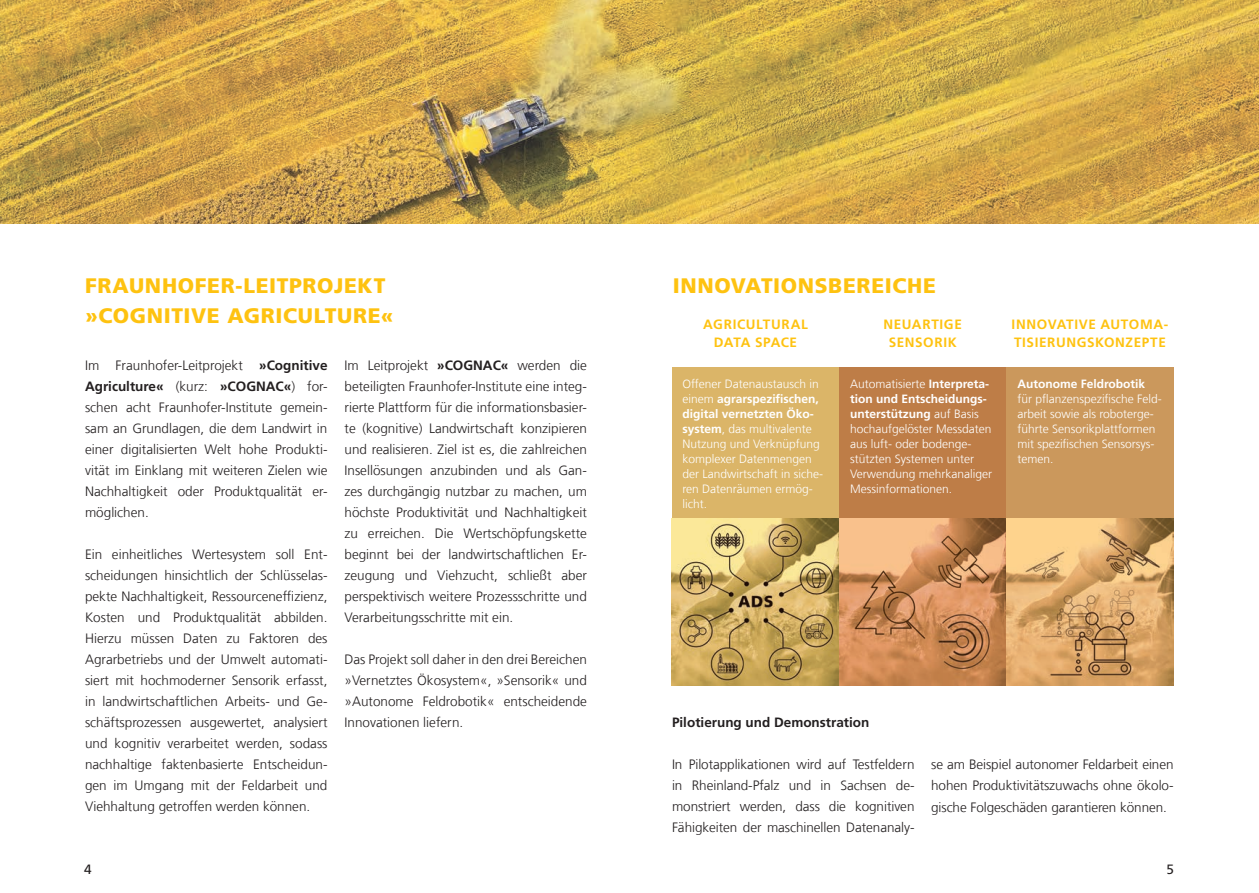
<style>
.page{position:relative;width:1259px;height:893px;background:#fff}
.page>*{position:absolute;margin:0;border:0;box-sizing:border-box;transform-origin:0 0}
._04_DIN_A5___Standar{font:900 21px "Frutiger LT Com";letter-spacing:.03em;color:#fec210}
._4_Einleitungstext_F{font:300 13.5px/21px "Frutiger LT Com";color:#231f20;text-align:justify}
._04_DIN_A5___Standar-2{font:700 13.5px/18px "Frutiger LT Com";letter-spacing:.045em;color:#fec210}
._4_Einleitungstext_F-2{font:700 13.5px "Frutiger LT Com";color:#231f20}
._04_DIN_A5___Standar-3{font:700 13.5px "Frutiger LT Com";letter-spacing:.015em;color:#fec210}
._07_DIN_A5___Pagina{font:13.5px "Frutiger LT Com";color:#231f20}
._06_Fließtext_Listen{font:300 12px/15px "Frutiger LT Com";color:#fff}
.s1{font-weight:700}
</style>
<div class="page">
<img style="left:0;top:0;width:1259px;height:223px">
<img style="left:671px;top:518px;width:502px;height:167px">
<div style="left:672px;top:368px;width:167px;height:150px;background:#dbb568"></div>
<div style="left:839px;top:368px;width:167px;height:150px;background:#be7d47"></div>
<div style="left:1006px;top:368px;width:167px;height:150px;background:#cb985c"></div>
<p class="_04_DIN_A5___Standar" style="left:85px;top:273px;width:302px">FRAUNHOFER-LEITPROJEKT</p>
<p class="_04_DIN_A5___Standar" style="left:673px;top:273px;width:265px">INNOVATIONSBEREICHE</p>
<p class="_04_DIN_A5___Standar" style="left:85px;top:303px;width:310px">»COGNITIVE AGRICULTURE«</p>
<p class="_04_DIN_A5___Standar-2" style="left:703px;top:316px;width:106px">AGRICULTURAL</p>
<p class="_04_DIN_A5___Standar-3" style="left:714px;top:335px;width:85px">DATA SPACE</p>
<p class="_04_DIN_A5___Standar-2" style="left:883px;top:316px;width:80px">NEUARTIGE</p>
<p class="_04_DIN_A5___Standar-2" style="left:888px;top:334px;width:70px">SENSORIK</p>
<p class="_04_DIN_A5___Standar-2" style="left:1011px;top:316px;width:158px">INNOVATIVE AUTOMA-<br>TISIERUNGSKONZEPTE</p>
<p class="_4_Einleitungstext_F" style="left:85px;top:355px;width:244px">Im Fraunhofer-Leitprojekt <span class="s1">»Cognitive Agriculture«</span> (kurz: <span class="s1">»COGNAC«</span>) for&shy;schen acht Fraunhofer-Institute gemein&shy;sam an Grundlagen, die dem Landwirt in einer digitalisierten Welt hohe Produkti&shy;vität im Einklang mit weiteren Zielen wie Nachhaltigkeit oder Produktqualität er&shy;möglichen.</p>
<p class="_4_Einleitungstext_F" style="left:85px;top:544px;width:244px">Ein einheitliches Wertesystem soll Ent&shy;scheidungen hinsichtlich der Schlüsselas&shy;pekte Nachhaltigkeit, Ressourceneffizienz, Kosten und Produktqualität abbilden.<br>Hierzu müssen Daten zu Faktoren des Agrarbetriebs und der Umwelt automati&shy;siert mit hochmoderner Sensorik erfasst, in landwirtschaftlichen Arbeits- und Ge&shy;schäftsprozessen ausgewertet, analysiert und kognitiv verarbeitet werden, sodass nachhaltige faktenbasierte Entscheidun&shy;gen im Umgang mit der Feldarbeit und Viehhaltung getroffen werden können.</p>
<p class="_4_Einleitungstext_F" style="left:344px;top:355px;width:244px">Im Leitprojekt <span class="s1">»COGNAC«</span> werden die beteiligten Fraunhofer-Institute eine integ&shy;rierte Plattform für die informationsbasier&shy;te (kognitive) Landwirtschaft konzipieren und realisieren. Ziel ist es, die zahlreichen Insellösungen anzubinden und als Gan&shy;zes durchgängig nutzbar zu machen, um höchste Produktivität und Nachhaltigkeit zu erreichen. Die Wertschöpfungskette beginnt bei der landwirtschaftlichen Er&shy;zeugung und Viehzucht, schließt aber perspektivisch weitere Prozessschritte und Verarbeitungsschritte mit ein.</p>
<p class="_4_Einleitungstext_F" style="left:344px;top:649px;width:244px">Das Projekt soll daher in den drei Bereichen »Vernetztes Ökosystem«, »Sensorik« und »Autonome Feldrobotik« entscheidende Innovationen liefern.</p>
<p class="_06_Fließtext_Listen" style="left:682px;top:376px;width:142px">Offener Datenaustausch in einem <span class="s1">agrarspezifischen, digital vernetzten Öko&shy;system</span>, das multivalente<br>Nutzung und Verknüpfung komplexer Datenmengen der Landwirtschaft in siche&shy;ren Datenräumen ermög&shy;licht.</p>
<p class="_06_Fließtext_Listen" style="left:850px;top:376px;width:144px">Automatisierte <span class="s1">Interpreta&shy;tion und Entscheidungs&shy;unterstützung</span> auf Basis hochaufgelöster Messdaten aus luft- oder bodenge&shy;stützten Systemen unter<br>Verwendung mehrkanaliger<br>Messinformationen.</p>
<p class="_06_Fließtext_Listen" style="left:1017px;top:376px;width:146px"><span class="s1">Autonome Feldrobotik </span>für pflanzenspezifische Feld&shy;arbeit sowie als roboterge&shy;führte Sensorikplattformen mit spezifischen Sensorsys&shy;temen.</p>
<p class="_4_Einleitungstext_F-2" style="left:672px;top:715px;width:199px">Pilotierung und Demonstration</p>
<p class="_4_Einleitungstext_F" style="left:672px;top:754px;width:244px">In Pilotapplikationen wird auf Testfeldern in Rheinland-Pfalz und in Sachsen de&shy;monstriert werden, dass die kognitiven Fähigkeiten der maschinellen Datenanaly-</p>
<p class="_4_Einleitungstext_F" style="left:931px;top:754px;width:244px">se am Beispiel autonomer Feldarbeit einen hohen Produktivitätszuwachs ohne ökolo&shy;gische Folgeschäden garantieren können.</p>
<p class="_07_DIN_A5___Pagina" style="left:84px;top:862px;width:9px">4</p>
<p class="_07_DIN_A5___Pagina" style="left:1166px;top:862px;width:9px">5</p>
</div>
